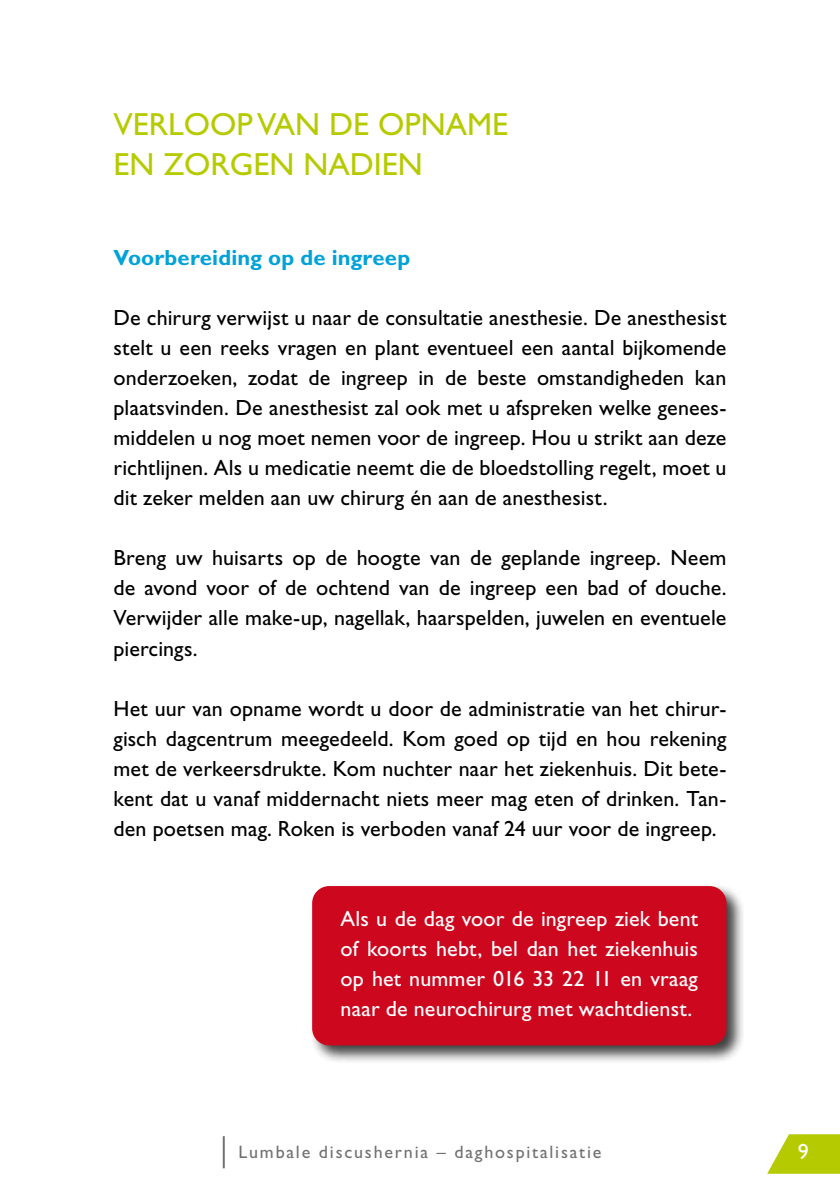
<style>
.page{position:relative;width:840px;height:1191px;background:#fff}
.page>*{position:absolute;margin:0;border:0;box-sizing:border-box;transform-origin:0 0}
.t1{font:32px/40px "Gill Sans Std";color:#b6ca00}
.t2{font:22px/30px "Gill Sans Std";letter-spacing:.005em;color:#000;text-align:justify}
.t3{font:22px/30px "Gill Sans Std";letter-spacing:.005em;color:#fff;text-align:justify}
.t4{font:700 22px "Gill Sans Std";letter-spacing:.005em;color:#00a2d8}
.t5{font:18px "Gill Sans Std";letter-spacing:.1em;color:#707172}
</style>
<div class="page">
<hr style="left:223px;top:1136px;width:2px;height:32px;background:#707172">
<svg style="left:767px;top:1134px;width:72px;height:39px"></svg>
<div style="left:309px;top:883px;width:435px;height:181px;background:#000;opacity:.75"></div>
<div style="left:312px;top:886px;width:414px;height:159px;background:#cd071e;border-radius:17px"></div>
<h1 class="t1" style="left:113px;top:105px;width:396px">VERLOOP VAN DE OPNAME<br>EN ZORGEN NADIEN</h1>
<p class="t4" style="left:113px;top:245px;width:298px">Voorbereiding op de ingreep</p>
<p class="t2" style="left:113px;top:303px;width:614px">De chirurg verwijst u naar de consultatie anesthesie. De anesthesist stelt u een reeks vragen en plant eventueel een aantal bijkomende onderzoeken, zodat de ingreep in de beste omstandigheden kan plaatsvinden. De anesthesist zal ook met u afspreken welke genees&shy;middelen u nog moet nemen voor de ingreep. Hou u strikt aan deze richtlijnen. Als u medicatie neemt die de bloedstolling regelt, moet u dit zeker melden aan uw chirurg én aan de anesthesist.</p>
<p class="t2" style="left:113px;top:543px;width:614px">Breng uw huisarts op de hoogte van de geplande ingreep. Neem de avond voor of de ochtend van de ingreep een bad of douche.<br>Verwijder alle make-up, nagellak, haarspelden, juwelen en eventuele piercings.</p>
<p class="t2" style="left:113px;top:693px;width:614px">Het uur van opname wordt u door de administratie van het chirur&shy;gisch dagcentrum meegedeeld. Kom goed op tijd en hou rekening met de verkeersdrukte. Kom nuchter naar het ziekenhuis. Dit bete&shy;kent dat u vanaf middernacht niets meer mag eten of drinken. Tan&shy;den poetsen mag. Roken is verboden vanaf 24 uur voor de ingreep.</p>
<p class="t3" style="left:340px;top:903px;width:359px">Als u de dag voor de ingreep ziek bent of koorts hebt, bel dan het ziekenhuis op het nummer 016 33 22 11 en vraag naar de neurochirurg met wachtdienst.</p>
<p class="t5" style="left:238px;top:1141px;width:364px">Lumbale discushernia – daghospitalisatie</p>
<p class="t3" style="left:797px;top:1136px;width:12px">9</p>
</div>
